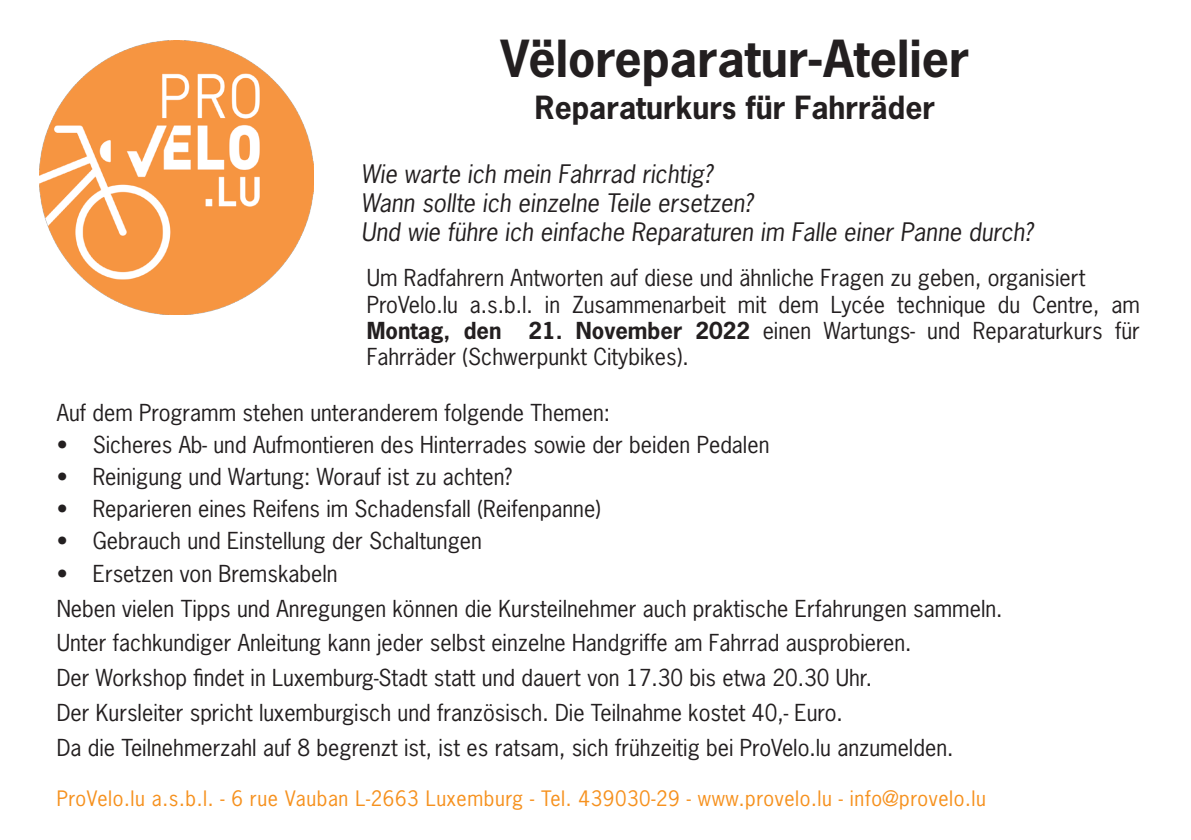
<style>
.page{position:relative;width:1191px;height:840px;background:#fff}
.page>*{position:absolute;margin:0;border:0;box-sizing:border-box;transform-origin:0 0}
.t1{font:700 48px "News Gothic Std";color:#231f20}
.t2{font:700 30px "News Gothic Std";color:#231f20}
.t3{font:italic 24px "News Gothic Std";color:#231f20}
.t4{font:22px/26.4px "News Gothic Std";color:#231f20;text-align:justify}
.t5{font:20px "News Gothic Std";letter-spacing:.03em;color:#f6911e}
.s1{font-weight:700}
</style>
<div class="page">
<img style="left:40px;top:40px;width:273px;height:274px">
<p class="t1" style="left:500px;top:27px;width:470px">Vëloreparatur-Atelier</p>
<p class="t2" style="left:535px;top:88px;width:401px">Reparaturkurs für Fahrräder</p>
<p class="t3" style="left:361px;top:158px;width:353px">Wie warte ich mein Fahrrad richtig?</p>
<p class="t3" style="left:361px;top:187px;width:393px">Wann sollte ich einzelne Teile ersetzen?</p>
<p class="t3" style="left:361px;top:216px;width:673px">Und wie führe ich einfache Reparaturen im Falle einer Panne durch?</p>
<p class="t4" style="left:367px;top:264px;width:720px">Um Radfahrern Antworten auf diese und ähnliche Fragen zu geben, organisiert</p>
<p class="t4" style="left:367px;top:291px;width:774px">ProVelo.lu a.s.b.l. in Zusammenarbeit mit dem Lycée technique du Centre, am <span class="s1">Montag, den 21. November 2022</span> einen Wartungs- und Reparaturkurs für Fahrräder (Schwerpunkt Citybikes).</p>
<p class="t4" style="left:57px;top:399px;width:555px">Auf dem Programm stehen unteranderem folgende Themen:</p>
<p class="t4" style="left:57px;top:431px;width:714px">• Sicheres Ab- und Aufmontieren des Hinterrades sowie der beiden Pedalen</p>
<p class="t4" style="left:57px;top:463px;width:457px">• Reinigung und Wartung: Worauf ist zu achten?</p>
<p class="t4" style="left:57px;top:495px;width:546px">• Reparieren eines Reifens im Schadensfall (Reifenpanne)</p>
<p class="t4" style="left:57px;top:527px;width:427px">• Gebrauch und Einstellung der Schaltungen</p>
<p class="t4" style="left:57px;top:559px;width:282px">• Ersetzen von Bremskabeln</p>
<p class="t4" style="left:57px;top:594px;width:947px">Neben vielen Tipps und Anregungen können die Kursteilnehmer auch praktische Erfahrungen sammeln.</p>
<p class="t4" style="left:57px;top:629px;width:856px">Unter fachkundiger Anleitung kann jeder selbst einzelne Handgriffe am Fahrrad ausprobieren.</p>
<p class="t4" style="left:57px;top:664px;width:817px">Der Workshop findet in Luxemburg-Stadt statt und dauert von 17.30 bis etwa 20.30 Uhr.</p>
<p class="t4" style="left:57px;top:699px;width:787px">Der Kursleiter spricht luxemburgisch und französisch. Die Teilnahme kostet 40,- Euro.</p>
<p class="t4" style="left:57px;top:734px;width:898px">Da die Teilnehmerzahl auf 8 begrenzt ist, ist es ratsam, sich frühzeitig bei ProVelo.lu anzumelden.</p>
<p class="t5" style="left:57px;top:785px;width:930px">ProVelo.lu a.s.b.l. - 6 rue Vauban L-2663 Luxemburg - Tel. 439030-29 - www.provelo.lu - info@provelo.lu</p>
</div>
